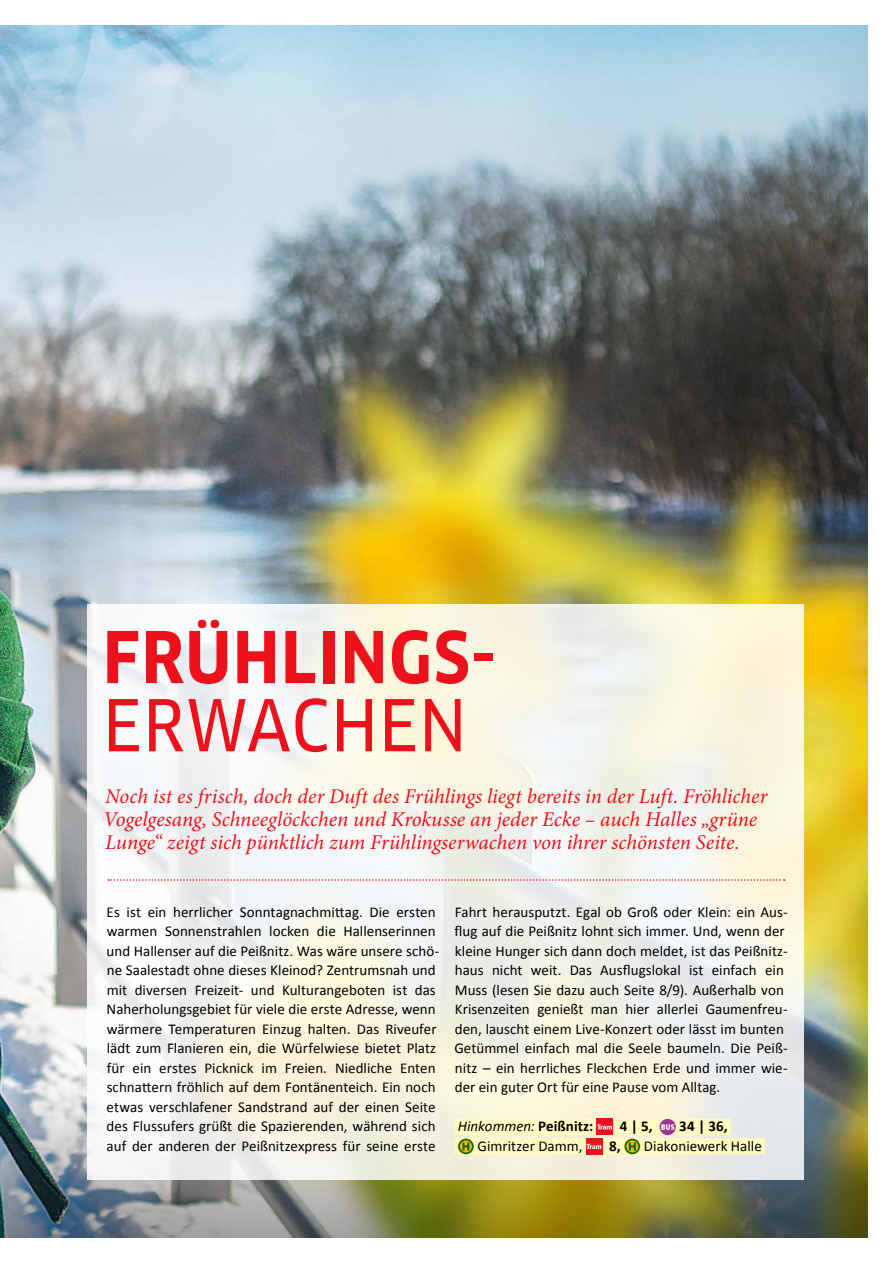
<style>
.page{position:relative;width:893px;height:1263px;background:#fff}
.page>*{position:absolute;margin:0;border:0;box-sizing:border-box;transform-origin:0 0}
.t1{font:700 condensed 69.6px "Clan OT";letter-spacing:.025em;color:#ec111a}
.t2{font:69.6px "Clan OT Narr News";letter-spacing:.015em;color:#ec111a}
.t3{font:italic 21px/23.2px "Minion Pro";letter-spacing:-.005em;color:#ec111a}
.t4{font:15px/19.5px "Calibri";color:#000}
.t5{font:italic 15px "Calibri";color:#000}
.t6{font:700 15px "Calibri";color:#000}
.s1{font-weight:700;font-style:normal}
</style>
<div class="page">
<img style="left:0;top:26px;width:867px;height:949px">
<img style="left:0;top:975px;width:867px;height:262px">
<svg style="left:87px;top:605px;width:717px;height:575px"></svg>
<div style="left:454px;top:1119px;width:142px;height:16px;background:#fffac2"></div>
<div style="left:613px;top:1119px;width:46px;height:16px;background:#fffac2"></div>
<div style="left:676px;top:1119px;width:55px;height:16px;background:#fffac2"></div>
<hr style="left:454px;top:1138px;width:4px;height:17px;background:#fffac2">
<div style="left:474px;top:1138px;width:112px;height:17px;background:#fffac2"></div>
<div style="left:602px;top:1138px;width:22px;height:17px;background:#fffac2"></div>
<div style="left:640px;top:1138px;width:125px;height:17px;background:#fffac2"></div>
<div style="left:596px;top:1119px;width:17px;height:16px;background:#ec111a"></div>
<svg style="left:597px;top:1124px;width:15px;height:5px"></svg>
<svg style="left:659px;top:1119px;width:17px;height:16px"></svg>
<svg style="left:659px;top:1119px;width:17px;height:16px"></svg>
<svg style="left:661px;top:1124px;width:13px;height:6px"></svg>
<svg style="left:458px;top:1138px;width:16px;height:17px"></svg>
<svg style="left:458px;top:1138px;width:16px;height:16px"></svg>
<svg style="left:458px;top:1139px;width:16px;height:15px"></svg>
<svg style="left:460px;top:1140px;width:12px;height:12px"></svg>
<svg style="left:462px;top:1142px;width:7px;height:8px"></svg>
<div style="left:586px;top:1138px;width:16px;height:17px;background:#ec111a"></div>
<svg style="left:586px;top:1144px;width:15px;height:5px"></svg>
<svg style="left:624px;top:1138px;width:16px;height:17px"></svg>
<svg style="left:624px;top:1138px;width:16px;height:16px"></svg>
<svg style="left:625px;top:1139px;width:15px;height:15px"></svg>
<svg style="left:626px;top:1140px;width:12px;height:12px"></svg>
<svg style="left:629px;top:1142px;width:7px;height:8px"></svg>
<svg style="left:108px;top:879px;width:677px;height:2px"></svg>
<h1 class="t1" style="left:103px;top:617px;width:395px">FRÜHLINGS-</h1>
<h1 class="t2" style="left:103px;top:685px;width:365px">ERWACHEN</h1>
<p class="t3" style="left:103px;top:784px;width:666px">Noch ist es frisch, doch der Duft des Frühlings liegt bereits in der Luft. Fröhlicher<br>Vogelgesang, Schneeglöckchen und Krokusse an jeder Ecke – auch Halles „grüne<br>Lunge“ zeigt sich pünktlich zum Frühlingserwachen von ihrer schönsten Seite.</p>
<p class="t4" style="left:107px;top:901px;width:334px">Es ist ein herrlicher Sonntagnachmittag. Die ersten warmen Sonnenstrahlen locken die Hallenserinnen und Hallenser auf die Peißnitz. Was wäre unsere schö&shy;ne Saalestadt ohne dieses Kleinod? Zentrumsnah und mit diversen Freizeit- und Kulturangeboten ist das Naherholungsgebiet für viele die erste Adresse, wenn wärmere Temperaturen Einzug halten. Das Riveufer lädt zum Flanieren ein, die Würfelwiese bietet Platz für ein erstes Picknick im Freien. Niedliche Enten schnattern fröhlich auf dem Fontänenteich. Ein noch etwas verschlafener Sandstrand auf der einen Seite des Flussufers grüßt die Spazierenden, während sich auf der anderen der Peißnitzexpress für seine erste</p>
<p class="t4" style="left:454px;top:901px;width:335px">Fahrt herausputzt. Egal ob Groß oder Klein: ein Aus&shy;flug auf die Peißnitz lohnt sich immer. Und, wenn der kleine Hunger sich dann doch meldet, ist das Peißnitz&shy;haus nicht weit. Das Ausflugslokal ist einfach ein Muss (lesen Sie dazu auch Seite 8/9). Außerhalb von Krisenzeiten genießt man hier allerlei Gaumenfreu&shy;den, lauscht einem Live-Konzert oder lässt im bunten Getümmel einfach mal die Seele baumeln. Die Peiß&shy;nitz – ein herrliches Fleckchen Erde und immer wie&shy;der ein guter Ort für eine Pause vom Alltag.</p>
<p class="t5" style="left:458px;top:1117px;width:137px">Hinkommen: <span class="s1">Peißnitz:</span></p>
<p class="t6" style="left:620px;top:1117px;width:34px">4 | 5,</p>
<p class="t6" style="left:679px;top:1117px;width:50px">34 | 36,</p>
<p class="t4" style="left:478px;top:1135px;width:106px">Gimritzer Damm,</p>
<p class="t6" style="left:609px;top:1137px;width:13px">8,</p>
<p class="t4" style="left:644px;top:1135px;width:119px">Diakoniewerk Halle</p>
</div>
